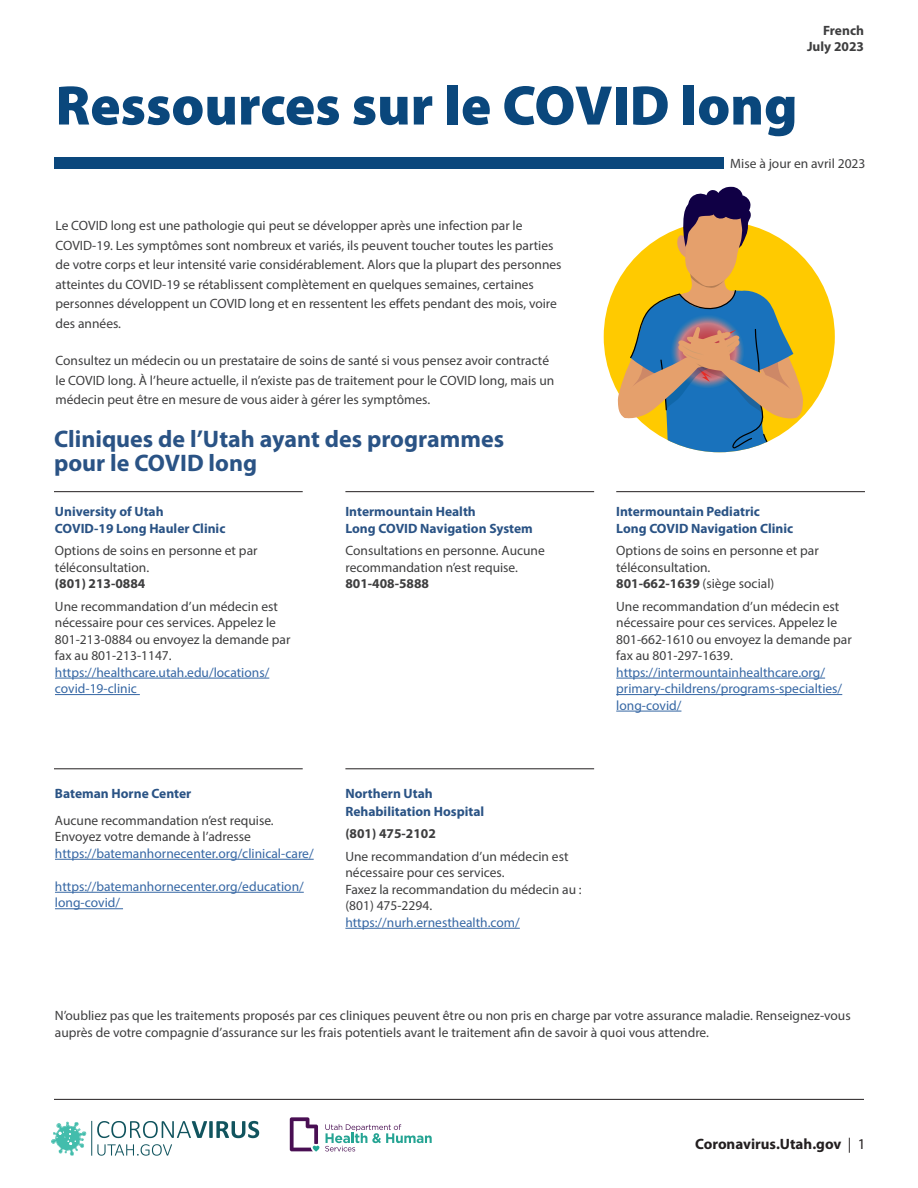
<style>
.page{position:relative;width:918px;height:1188px;background:#fff}
.page>*{position:absolute;margin:0;border:0;box-sizing:border-box;transform-origin:0 0}
.t1{font:900 56.25px "Myriad Pro";color:#0a477c}
.t2{font:700 24px/24px "Myriad Pro";color:#2a5385}
.t3{font:700 15px "Myriad Pro";color:#231f20}
.t4{font:13.5px/16.5px "Myriad Pro";color:#3e3e3f}
.t5{font:13.5px/16.5px "Myriad Pro";color:#3667a4}
.t6{font:700 13.5px/16.5px "Myriad Pro";color:#2a5385}
.t7{font:700 13.5px/16.5px "Myriad Pro";color:#3e3e3f;text-align:right}
.s1{font-weight:700}
.s2{font-weight:400}
</style>
<div class="page">
<svg style="left:51px;top:1122px;width:36px;height:34px"></svg>
<svg style="left:97px;top:1144px;width:75px;height:12px"></svg>
<svg style="left:97px;top:1121px;width:162px;height:17px"></svg>
<hr style="left:91px;top:1121px;width:1px;height:35px;background:#11545e">
<hr style="left:54px;top:1099px;width:810px;height:1px;background:#231f20">
<svg style="left:325px;top:1124px;width:107px;height:27px"></svg>
<svg style="left:290px;top:1117px;width:29px;height:35px"></svg>
<hr style="left:55px;top:678px;width:214px;height:1px;background:#3667a4">
<hr style="left:55px;top:694px;width:85px;height:1px;background:#3667a4">
<hr style="left:55px;top:859px;width:259px;height:1px;background:#3667a4">
<hr style="left:55px;top:892px;width:249px;height:1px;background:#3667a4">
<hr style="left:55px;top:908px;width:68px;height:1px;background:#3667a4">
<hr style="left:345px;top:928px;width:175px;height:1px;background:#3667a4">
<hr style="left:616px;top:678px;width:209px;height:1px;background:#3667a4">
<hr style="left:616px;top:694px;width:226px;height:1px;background:#3667a4">
<hr style="left:616px;top:711px;width:65px;height:1px;background:#3667a4">
<hr style="left:54px;top:491px;width:249px;height:1px;background:#231f20">
<hr style="left:54px;top:769px;width:249px;height:1px;background:#231f20">
<hr style="left:345px;top:491px;width:249px;height:1px;background:#231f20">
<hr style="left:345px;top:769px;width:249px;height:1px;background:#231f20">
<hr style="left:616px;top:491px;width:249px;height:1px;background:#231f20">
<div style="left:604px;top:221px;width:231px;height:231px;background:#ffca00;border-radius:50%"></div>
<svg style="left:617px;top:186px;width:186px;height:266px"></svg>
<div style="left:54px;top:157px;width:670px;height:12px;background:#0a477c"></div>
<p class="t1" style="left:56px;top:68px;width:744px">Ressources sur le COVID long</p>
<p class="t7" style="left:807px;top:22px;width:58px">French<br>July 2023</p>
<p class="t4" style="left:56px;top:216px;width:508px;line-height:19.5px">Le COVID long est une pathologie qui peut se développer après une infection par le COVID-19. Les symptômes sont nombreux et variés, ils peuvent toucher toutes les parties de votre corps et leur intensité varie considérablement. Alors que la plupart des personnes atteintes du COVID-19 se rétablissent complètement en quelques semaines, certaines personnes développent un COVID long et en ressentent les effets pendant des mois, voire des années.</p>
<p class="t4" style="left:56px;top:351px;width:500px;line-height:19.5px">Consultez un médecin ou un prestataire de soins de santé si vous pensez avoir contracté le COVID long. À l’heure actuelle, il n’existe pas de traitement pour le COVID long, mais un médecin peut être en mesure de vous aider à gérer les symptômes.</p>
<p class="t2" style="left:54px;top:426px;width:452px">Cliniques de l’Utah ayant des programmes pour le COVID long</p>
<p class="t6" style="left:55px;top:503px;width:172px">University of Utah<br>COVID-19 Long Hauler Clinic</p>
<p class="t4" style="left:55px;top:542px;width:204px">Options de soins en personne et par téléconsultation.</p>
<p class="t7" style="left:55px;top:575px;width:92px">(801) 213-0884</p>
<p class="t4" style="left:55px;top:598px;width:237px">Une recommandation d’un médecin est nécessaire pour ces services. Appelez le 801-213-0884 ou envoyez la demande par fax au 801-213-1147.</p>
<p class="t5" style="left:55px;top:664px;width:216px">https://healthcare.utah.edu/locations/ covid-19-clinic</p>
<p class="t6" style="left:345px;top:503px;width:189px">Intermountain Health<br>Long COVID Navigation System</p>
<p class="t4" style="left:345px;top:542px;width:201px">Consultations en personne. Aucune recommandation n’est requise.</p>
<p class="t7" style="left:345px;top:575px;width:85px">801-408-5888</p>
<p class="t6" style="left:55px;top:785px;width:138px">Bateman Horne Center</p>
<p class="t4" style="left:55px;top:812px;width:220px">Aucune recommandation n’est requise.<br>Envoyez votre demande à l’adresse</p>
<p class="t5" style="left:55px;top:845px;width:260px">https://batemanhornecenter.org/clinical-care/</p>
<p class="t5" style="left:55px;top:878px;width:250px">https://batemanhornecenter.org/education/ long-covid/</p>
<p class="t6" style="left:345px;top:784px;width:140px;line-height:18px">Northern Utah<br>Rehabilitation Hospital</p>
<p class="t7" style="left:345px;top:825px;width:92px">(801) 475-2102</p>
<p class="t4" style="left:345px;top:848px;width:238px">Une recommandation d’un médecin est nécessaire pour ces services.<br>Faxez la recommandation du médecin au : (801) 475-2294.</p>
<p class="t5" style="left:345px;top:914px;width:176px">https://nurh.ernesthealth.com/</p>
<p class="t4" style="left:730px;top:155px;width:137px">Mise à jour en avril 2023</p>
<p class="t6" style="left:616px;top:503px;width:179px">Intermountain Pediatric<br>Long COVID Navigation Clinic</p>
<p class="t4" style="left:616px;top:542px;width:204px">Options de soins en personne et par téléconsultation.<br><span class="s1">801-662-1639</span> (siège social)</p>
<p class="t4" style="left:616px;top:598px;width:237px">Une recommandation d’un médecin est nécessaire pour ces services. Appelez le 801-662-1610 ou envoyez la demande par fax au 801-297-1639.</p>
<p class="t5" style="left:616px;top:664px;width:228px">https://intermountainhealthcare.org/ primary-childrens/programs-specialties/ long-covid/</p>
<p class="t4" style="left:55px;top:1007px;width:797px">N’oubliez pas que les traitements proposés par ces cliniques peuvent être ou non pris en charge par votre assurance maladie. Renseignez-vous auprès de votre compagnie d’assurance sur les frais potentiels avant le traitement afin de savoir à quoi vous attendre.</p>
<p class="t3" style="left:695px;top:1134px;width:172px">Coronavirus.Utah.gov <span class="s2">| 1</span></p>
</div>
